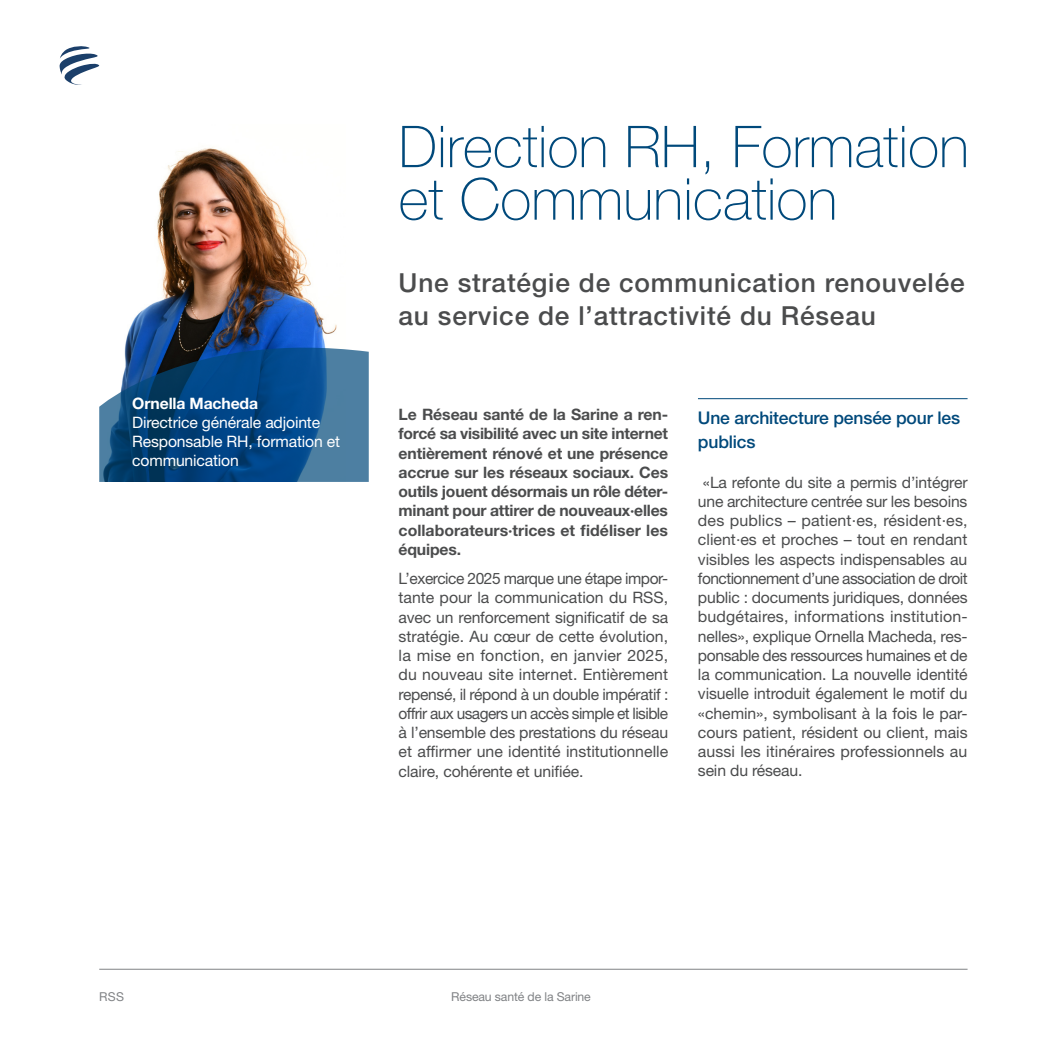
<style>
.page{position:relative;width:1042px;height:1042px;background:#fff}
.page>*{position:absolute;margin:0;border:0;box-sizing:border-box;transform-origin:0 0}
.Titre_Niv1{font:100 57.75px/52.5px "Helvetica Neue LT Std";color:#00497b}
.Titre_Niv1-2{font:500 26.25px/33.2px "Helvetica Neue LT Std";letter-spacing:.03em;color:#4b4c4d}
.Titre_niv2{font:500 17.5px/24.5px "Helvetica Neue LT Std";letter-spacing:-.01em;color:#00497b}
.Para_Classic{font:15.75px/19.2px "Helvetica Neue LT Std";color:#4b4c4d;text-align:justify}
.Para_Classic-2{font:700 15.75px/19.2px "Helvetica Neue LT Std";color:#4b4c4d;text-align:justify}
.Para_Classic-3{font:15.75px/19.2px "Helvetica Neue LT Std";letter-spacing:-.01em;color:#fff}
.t1{font:12.25px "Helvetica Neue LT Std";letter-spacing:-.01em;color:#808285}
.s1{font-weight:700}
</style>
<div class="page">
<hr style="left:99px;top:969px;width:868px;height:1px;background:#808285">
<svg style="left:60px;top:46px;width:40px;height:39px"></svg>
<img style="left:125px;top:147px;width:212px;height:197px">
<svg style="left:99px;top:344px;width:270px;height:138px;background:#1f588b"></svg>
<hr style="left:698px;top:398px;width:269px;height:1px;background:#00497b">
<p class="Titre_Niv1" style="left:399px;top:120px;width:572px">Direction RH, Formation et Communication</p>
<p class="Para_Classic-3" style="left:132px;top:393px;width:209px"><span class="s1">Ornella Macheda<br></span>Directrice générale adjointe<br>Responsable RH, formation et communication</p>
<p class="Titre_Niv1-2" style="left:399px;top:266px;width:567px">Une stratégie de communication renouvelée au service de l’attractivité du Réseau</p>
<p class="Para_Classic-2" style="left:399px;top:404px;width:271px">Le Réseau santé de la Sarine a ren&shy;forcé sa visibilité avec un site internet entièrement rénové et une présence accrue sur les réseaux sociaux. Ces outils jouent désormais un rôle déter&shy;minant pour attirer de nouveaux·elles collaborateurs·trices et fidéliser les équipes.</p>
<p class="Para_Classic" style="left:399px;top:569px;width:271px">L’exercice 2025 marque une étape impor&shy;tante pour la communication du RSS, avec un renforcement significatif de sa stratégie. Au cœur de cette évolution, la mise en fonction, en janvier 2025, du nouveau site internet. Entièrement repensé, il répond à un double impératif : offrir aux usagers un accès simple et lisible à l’ensemble des prestations du réseau et affirmer une identité institutionnelle claire, cohérente et unifiée.</p>
<p class="Titre_niv2" style="left:698px;top:405px;width:264px">Une architecture pensée pour les publics</p>
<p class="Para_Classic" style="left:698px;top:472px;width:271px;text-indent:5px">«La refonte du site a permis d’intégrer une architecture centrée sur les besoins des publics – patient·es, résident·es, client·es et proches – tout en rendant visibles les aspects indispensables au fonctionnement d’une association de droit public : documents juridiques, données budgétaires, informations institution&shy;nelles», explique Ornella Macheda, res&shy;ponsable des ressources humaines et de la communication. La nouvelle identité visuelle introduit également le motif du «chemin», symbolisant à la fois le par&shy;cours patient, résident ou client, mais aussi les itinéraires professionnels au sein du réseau.</p>
<p class="t1" style="left:99px;top:989px;width:26px">RSS</p>
<p class="t1" style="left:451px;top:989px;width:141px">Réseau santé de la Sarine</p>
</div>
